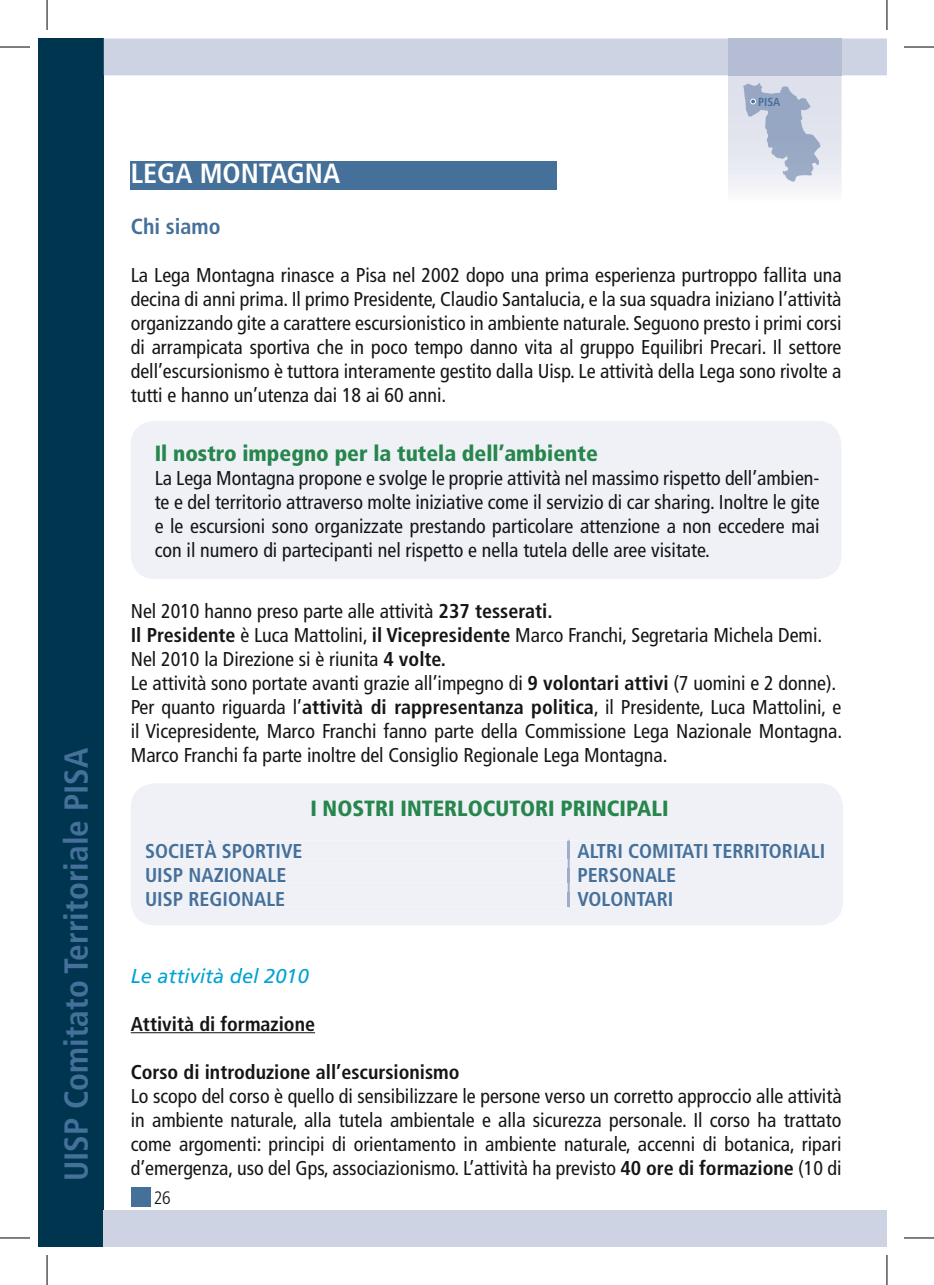
<style>
.page{position:relative;width:934px;height:1285px;background:#fff}
.page>*{position:absolute;margin:0;border:0;box-sizing:border-box;transform-origin:0 0}
.t1{font:700 condensed 33.2px "Frutiger";color:#44709a}
.t2{font:700 condensed 27.8px "Frutiger";color:#fff}
.t3{font:900 condensed 22px "Frutiger";color:#26864c}
.t4{font:700 condensed 21.8px "Frutiger";color:#44709a}
.t5{font:condensed 20px/24px "Frutiger";color:#151518;text-align:justify}
.t6{font:700 condensed 20px "Frutiger";color:#44709a}
.t7{font:700 condensed 20px "Frutiger";color:#151518}
.t8{font:italic 20px "Frutiger";color:#00a3d2}
.t9{font:300 condensed 18px "Frutiger";color:#151518}
.t10{font:700 condensed 11.6px "Frutiger";color:#44709a}
.s1{font-weight:700}
</style>
<div class="page">
<div style="left:131px;top:1187px;width:19px;height:19px;background:#44709a"></div>
<div style="left:39px;top:39px;width:65px;height:1207px;background:#00354f"></div>
<div style="left:104px;top:1209px;width:782px;height:37px;background:#cdd3e3"></div>
<hr style="left:131px;top:1032px;width:184px;height:1px;background:#151518">
<div style="left:131px;top:783px;width:711px;height:142px;background:#f0f1f7"></div>
<div style="left:146px;top:840px;width:677px;height:67px;background:#f0f1f7"></div>
<div style="left:131px;top:421px;width:710px;height:158px;background:#f0f1f7;border-radius:24px"></div>
<svg style="left:104px;top:39px;width:782px;height:151px"></svg>
<hr style="left:0;top:47px;width:30px;height:1px;background:#000">
<hr style="left:903px;top:47px;width:30px;height:1px;background:#000">
<hr style="left:0;top:1237px;width:30px;height:1px;background:#000">
<hr style="left:903px;top:1237px;width:30px;height:1px;background:#000">
<hr style="left:47px;top:0;width:1px;height:30px;background:#000">
<hr style="left:47px;top:1255px;width:1px;height:30px;background:#000">
<hr style="left:886px;top:0;width:1px;height:30px;background:#000">
<hr style="left:886px;top:1255px;width:1px;height:30px;background:#000">
<h1 class="t1" style="left:57px;top:1181px;width:435px;rotate:-90deg">UISP Comitato Territoriale PISA</h1>
<p class="t10" style="left:757px;top:95px;width:24px">PISA</p>
<h2 class="t2" style="left:131px;top:157px;width:211px">LEGA MONTAGNA</h2>
<p class="t4" style="left:131px;top:213px;width:91px">Chi siamo</p>
<p class="t5" style="left:131px;top:263px;width:712px">La Lega Montagna rinasce a Pisa nel 2002 dopo una prima esperienza purtroppo fallita una decina di anni prima. Il primo Presidente, Claudio Santalucia, e la sua squadra iniziano l’attività organizzando gite a carattere escursionistico in ambiente naturale. Seguono presto i primi corsi di arrampicata sportiva che in poco tempo danno vita al gruppo Equilibri Precari. Il settore dell’escursionismo è tuttora interamente gestito dalla Uisp. Le attività della Lega sono rivolte a tutti e hanno un’utenza dai 18 ai 60 anni.</p>
<p class="t3" style="left:155px;top:440px;width:444px">Il nostro impegno per la tutela dell’ambiente</p>
<p class="t5" style="left:155px;top:466px;width:666px">La Lega Montagna propone e svolge le proprie attività nel massimo rispetto dell’ambien&shy;te e del territorio attraverso molte iniziative come il servizio di car sharing. Inoltre le gite e le escursioni sono organizzate prestando particolare attenzione a non eccedere mai con il numero di partecipanti nel rispetto e nella tutela delle aree visitate.</p>
<p class="t5" style="left:131px;top:599px;width:712px;text-align:left">Nel 2010 hanno preso parte alle attività <span class="s1">237 tesserati.<br>Il Presidente</span> è Luca Mattolini, <span class="s1">il Vicepresidente</span> Marco Franchi, Segretaria Michela Demi.<br>Nel 2010 la Direzione si è riunita <span class="s1">4 volte.<br></span>Le attività sono portate avanti grazie all’impegno di <span class="s1">9 volontari attivi</span> (7 uomini e 2 donne).<br>Per quanto riguarda l’<span class="s1">attività di rappresentanza politica</span>, il Presidente, Luca Mattolini, e il Vicepresidente, Marco Franchi fanno parte della Commissione Lega Nazionale Montagna.<br>Marco Franchi fa parte inoltre del Consiglio Regionale Lega Montagna.</p>
<p class="t3" style="left:310px;top:795px;width:359px">I NOSTRI INTERLOCUTORI PRINCIPALI</p>
<p class="t6" style="left:145px;top:839px;width:159px">SOCIETÀ SPORTIVE</p>
<p class="t6" style="left:577px;top:839px;width:249px">ALTRI COMITATI TERRITORIALI</p>
<p class="t6" style="left:145px;top:863px;width:143px">UISP NAZIONALE</p>
<p class="t6" style="left:577px;top:863px;width:100px">PERSONALE</p>
<p class="t6" style="left:145px;top:887px;width:142px">UISP REGIONALE</p>
<p class="t6" style="left:577px;top:887px;width:97px">VOLONTARI</p>
<p class="t8" style="left:131px;top:964px;width:179px">Le attività del 2010</p>
<p class="t7" style="left:131px;top:1012px;width:186px">Attività di formazione</p>
<p class="t7" style="left:131px;top:1060px;width:330px">Corso di introduzione all’escursionismo</p>
<p class="t5" style="left:131px;top:1084px;width:712px">Lo scopo del corso è quello di sensibilizzare le persone verso un corretto approccio alle attività in ambiente naturale, alla tutela ambientale e alla sicurezza personale. Il corso ha trattato come argomenti: principi di orientamento in ambiente naturale, accenni di botanica, ripari d’emergenza, uso del Gps, associazionismo. L’attività ha previsto <span class="s1">40 ore di formazione</span> (10 di</p>
<p class="t9" style="left:154px;top:1187px;width:19px">26</p>
</div>
